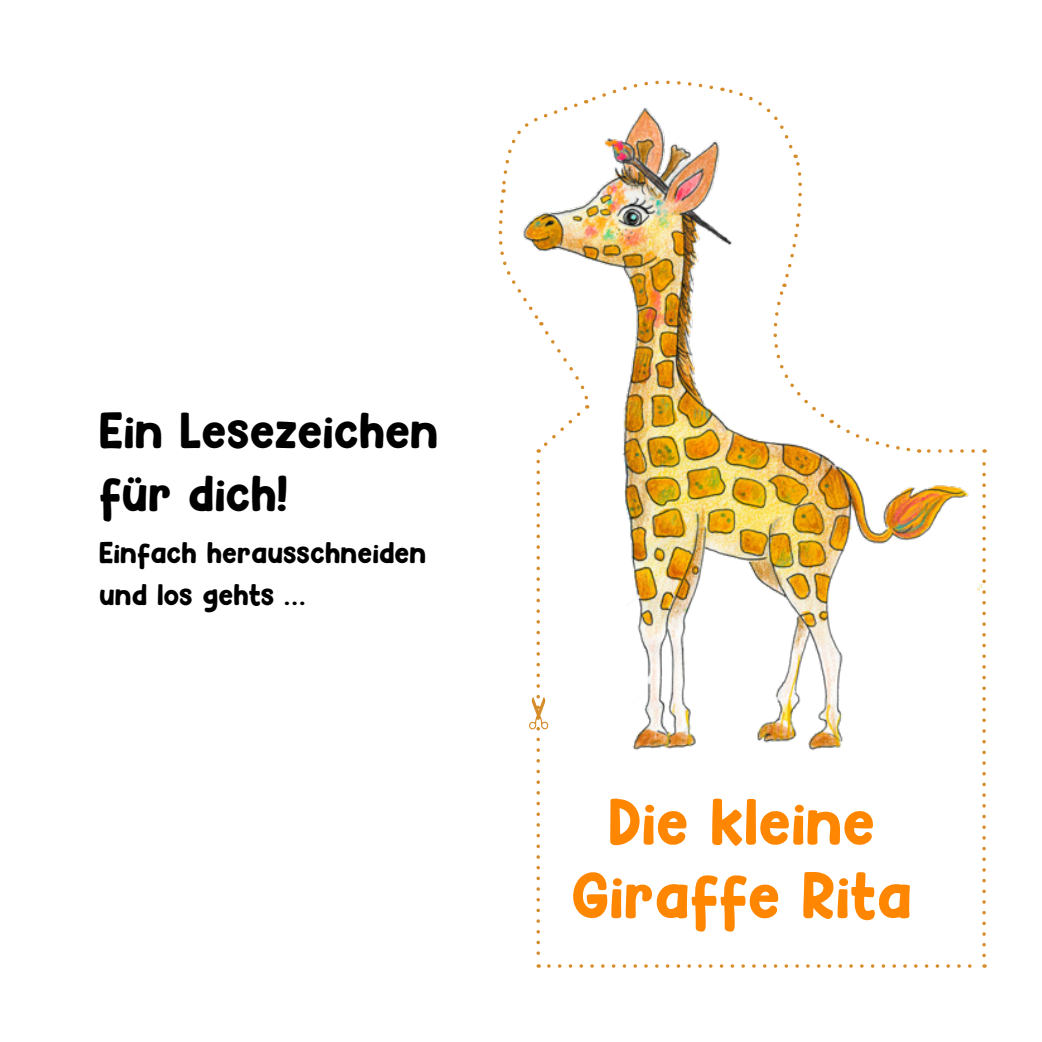
<style>
.page{position:relative;width:1042px;height:1042px;background:#fff}
.page>*{position:absolute;margin:0;border:0;box-sizing:border-box;transform-origin:0 0}
.t1{font:61.25px/73.5px "Hey Comic";color:#ff8600;text-align:center}
.t2{font:47.25px/63px "Hey Comic";color:#000}
.t3{font:28px/42px "Hey Comic";color:#000}
</style>
<div class="page">
<img style="left:498px;top:80px;width:488px;height:888px">
<h2 class="t2" style="left:99px;top:399px;width:341px">Ein Lesezeichen für dich!</h2>
<p class="t3" style="left:99px;top:531px;width:329px">Einfach herausschneiden und los gehts ...</p>
<h1 class="t1" style="left:571px;top:785px;width:342px">Die kleine<br>Giraffe Rita</h1>
</div>
